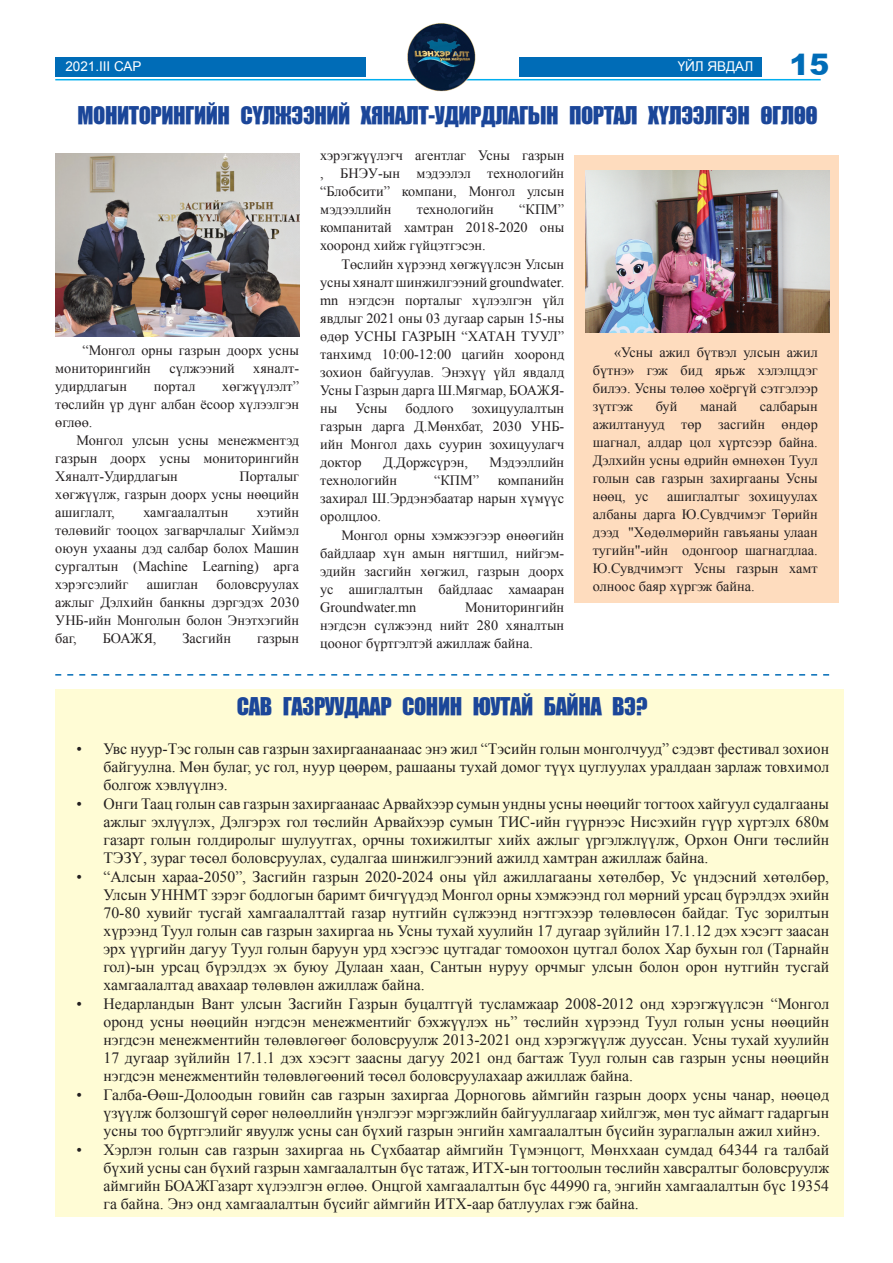
<style>
.page{position:relative;width:893px;height:1263px;background:#fff}
.page>*{position:absolute;margin:0;border:0;box-sizing:border-box;transform-origin:0 0}
.jijjg_garchig{font:22.5px "Mogul Impact";letter-spacing:-.02em;color:#1b4699}
.t1{font:15.75px/18px "Mogul Times New Roman";color:#231f20;text-align:justify}
.text{font:14.25px/18px "Mogul Times New Roman";color:#231f20;text-align:justify}
.t2{font:13.5px "Arial";color:#fff}
.s1{font-family:"Mogul Arial";font-weight:900;font-size:29.7px;color:#006cb7}
</style>
<div class="page">
<div style="left:55px;top:58px;width:310px;height:19px;background:#006cb7"></div>
<hr style="left:55px;top:79px;width:766px;height:1px;background:#00aeef">
<div style="left:520px;top:57px;width:242px;height:20px;background:#006cb7"></div>
<img style="left:406px;top:23px;width:73px;height:69px">
<div style="left:575px;top:155px;width:264px;height:447px;background:#fedcbe"></div>
<div style="left:55px;top:689px;width:789px;height:527px;background:#fffcd5"></div>
<img style="left:55px;top:154px;width:244px;height:182px">
<svg style="left:55px;top:674px;width:774px;height:2px"></svg>
<img style="left:585px;top:170px;width:244px;height:163px">
<p class="t2" style="left:66px;top:57px;width:112px">2019.XI САР №02</p>
<p class="t2" style="left:678px;top:57px;width:153px">ҮЙЛ ЯВДАЛ <span class="s1">15</span></p>
<p class="t2" style="left:80px;top:57px;width:63px">21 III САР</p>
<p class="jijjg_garchig" style="left:78px;top:103px;width:742px">МОНИТОРИНГИЙН СҮЛЖЭЭНИЙ ХЯНАЛТ-УДИРДЛАГЫН ПОРТАЛ ХҮЛЭЭЛГЭН ӨГЛӨӨ</p>
<p class="text" style="left:320px;top:146px;width:246px">хэрэгжүүлэгч агентлаг Усны газрын , БНЭУ-ын мэдээлэл технологийн “Блобсити” компани, Монгол улсын мэдээллийн</p>
<p class="text" style="left:320px;top:200px;width:246px;text-indent:199px">“КПМ” компанитай хамтран 2018-2020 оны хооронд хийж гүйцэтгэсэн.</p>
<p class="text" style="left:320px;top:255px;width:246px;text-indent:21px">Төслийн хүрээнд хөгжүүлсэн Улсын усны хяналт шинжилгээний groundwater. mn нэгдсэн порталыг хүлээлгэн үйл явдлыг 2021 оны 03 дугаар сарын 15-ны өдөр УСНЫ ГАЗРЫН “ХАТАН ТУУЛ” танхимд 10:00-12:00 цагийн хооронд зохион байгуулав. Энэхүү үйл явдалд Усны Газрын дарга Ш.Мягмар, БОАЖЯ&shy;ны</p>
<p class="text" style="left:417px;top:200px;width:79px">технологийн</p>
<p class="text" style="left:55px;top:341px;width:245px;text-indent:27px">“Монгол орны газрын доорх усны мониторингийн</p>
<p class="text" style="left:593px;top:343px;width:227px;text-indent:21px">«Усны ажил бүтвэл улсын ажил бүтнэ» гэж бид ярьж хэлэлцдэг билээ. Усны төлөө хоёргүй сэтгэлээр зүтгэж</p>
<p class="text" style="left:169px;top:359px;width:67px">сүлжээний</p>
<p class="text" style="left:253px;top:359px;width:47px">хяналт-</p>
<p class="text" style="left:55px;top:377px;width:245px;text-indent:167px">хөгжүүлэлт” төслийн үр дүнг албан ёсоор хүлээлгэн өглөө.</p>
<p class="text" style="left:55px;top:431px;width:245px;text-indent:21px">Монгол улсын усны менежментэд газрын доорх усны мониторингийн Хяналт-Удирдлагын</p>
<p class="text" style="left:55px;top:377px;width:73px">удирдлагын</p>
<p class="text" style="left:154px;top:377px;width:43px">портал</p>
<p class="text" style="left:593px;top:397px;width:227px;text-indent:167px">салбарын ажилтанууд төр засгийн өндөр шагнал, алдар цол хүртсээр байна.<br>Дэлхийн усны өдрийн өмнөхөн Туул голын сав газрын захиргааны Усны нөөц, ус</p>
<p class="text" style="left:656px;top:397px;width:23px">буй</p>
<p class="text" style="left:700px;top:397px;width:38px">манай</p>
<p class="text" style="left:356px;top:399px;width:33px">Усны</p>
<p class="text" style="left:406px;top:399px;width:50px">бодлого</p>
<p class="text" style="left:320px;top:399px;width:246px;text-indent:152px">зохицуулалтын газрын дарга Д.Мөнхбат, 2030 УНБ&shy;ийн Монгол дахь суурин зохицуулагч доктор</p>
<p class="text" style="left:383px;top:453px;width:87px">Д.Доржсүрэн,</p>
<p class="text" style="left:490px;top:453px;width:76px">Мэдээллийн</p>
<p class="text" style="left:320px;top:471px;width:79px">технологийн</p>
<p class="text" style="left:434px;top:471px;width:47px">“КПМ”</p>
<p class="text" style="left:55px;top:467px;width:245px;text-indent:184px">Порталыг хөгжүүлж, газрын доорх усны нөөцийн ашиглалт,</p>
<p class="text" style="left:320px;top:471px;width:246px;text-indent:178px">компанийн захирал Ш.Эрдэнэбаатар нарын хүмүүс оролцлоо.</p>
<p class="text" style="left:320px;top:526px;width:246px;text-indent:21px">Монгол орны хэмжээгээр өнөөгийн байдлаар хүн амын нягтшил, нийгэм&shy;эдийн засгийн хөгжил, газрын доорх ус ашиглалтын байдлаас хамааран Groundwater.mn</p>
<p class="text" style="left:593px;top:487px;width:227px;text-indent:74px">ашиглалтыг зохицуулах албаны дарга Ю.Сувдчимэг Төрийн дээд "Хөдөлмөрийн гавъяаны улаан тугийн"-ийн одонгоор шагнагдлаа.<br>Ю.Сувдчимэгт Усны газрын хамт олноос баяр хүргэж байна.</p>
<p class="text" style="left:55px;top:503px;width:245px;text-indent:202px">хэтийн төлөвийг тооцох загварчлалыг Хиймэл оюун ухааны дэд салбар болох Машин сургалтын (Machine Learning) арга хэрэгсэлийг</p>
<p class="text" style="left:143px;top:503px;width:87px">хамгаалалтын</p>
<p class="text" style="left:55px;top:575px;width:245px;text-indent:161px">боловсруулах ажлыг Дэлхийн банкны дэргэдэх 2030<br>УНБ-ийн Монголын болон Энэтхэгийн баг,</p>
<p class="text" style="left:147px;top:575px;width:53px">ашиглан</p>
<p class="text" style="left:320px;top:598px;width:246px;text-indent:145px">Мониторингийн нэгдсэн сүлжээнд нийт 280 хяналтын цооног бүртгэлтэй ажиллаж байна.</p>
<p class="text" style="left:103px;top:629px;width:55px">БОАЖЯ,</p>
<p class="text" style="left:182px;top:629px;width:50px">Засгийн</p>
<p class="text" style="left:257px;top:629px;width:44px">газрын</p>
<p class="jijjg_garchig" style="left:237px;top:693px;width:412px">САВ ГАЗРУУДААР СОНИН ЮУТАЙ БАЙНА ВЭ?</p>
<p class="t1" style="left:104px;top:740px;width:727px;text-indent:-27px">• Увс нуур-Тэс голын сав газрын захиргаанаанаас энэ жил “Тэсийн голын монголчууд” сэдэвт фестивал зохион байгуулна. Мөн булаг, ус гол, нуур цөөрөм, рашааны тухай домог түүх цуглуулах уралдаан зарлаж товхимол болгож хэвлүүлнэ.</p>
<p class="t1" style="left:104px;top:795px;width:727px;text-indent:-27px">• Онги Таац голын сав газрын захиргаанаас Арвайхээр сумын ундны усны нөөцийг тогтоох хайгуул судалгааны ажлыг эхлүүлэх, Дэлгэрэх гол төслийн Арвайхээр сумын ТИС-ийн гүүрнээс Нисэхийн гүүр хүртэлх 680м газарт голын голдиролыг шулуутгах, орчны тохижилтыг хийх ажлыг үргэлжлүүлж, Орхон Онги төслийн ТЭЗҮ, зураг төсөл боловсруулах, судалгаа шинжилгээний ажилд хамтран ажиллаж байна.</p>
<p class="t1" style="left:104px;top:867px;width:727px;text-indent:-27px">• “Алсын хараа-2050”, Засгийн газрын 2020-2024 оны үйл ажиллагааны хөтөлбөр, Ус үндэсний хөтөлбөр, Улсын УННМТ зэрэг бодлогын баримт бичгүүдэд Монгол орны хэмжээнд гол мөрний урсац бүрэлдэх эхийн 70-80 хувийг тусгай хамгаалалттай газар нутгийн сүлжээнд нэгтгэхээр төлөвлөсөн байдаг. Тус зорилтын хүрээнд Туул голын сав газрын захиргаа нь Усны тухай хуулийн 17 дугаар зүйлийн 17.1.12 дэх хэсэгт заасан эрх үүргийн дагуу Туул голын баруун урд хэсгээс цутгадаг томоохон цутгал болох Хар бухын гол (Тарнайн гол)-ын урсац бүрэлдэх эх буюу Дулаан хаан, Сантын нуруу орчмыг улсын болон орон нутгийн тусгай хамгаалалтад авахаар төлөвлөн ажиллаж байна.</p>
<p class="t1" style="left:104px;top:994px;width:727px;text-indent:-27px">• Недарландын Вант улсын Засгийн Газрын буцалтгүй тусламжаар 2008-2012 онд хэрэгжүүлсэн “Монгол оронд усны нөөцийн нэгдсэн менежментийг бэхжүүлэх нь” төслийн хүрээнд Туул голын усны нөөцийн нэгдсэн менежментийн төлөвлөгөөг боловсруулж 2013-2021 онд хэрэгжүүлж дууссан. Усны тухай хуулийн 17 дугаар зүйлийн 17.1.1 дэх хэсэгт заасны дагуу 2021 онд багтаж Туул голын сав газрын усны нөөцийн нэгдсэн менежментийн төлөвлөгөөний төсөл боловсруулахаар ажиллаж байна.</p>
<p class="t1" style="left:104px;top:1085px;width:727px;text-indent:-27px">• Галба-Өөш-Долоодын говийн сав газрын захиргаа Дорноговь аймгийн газрын доорх усны чанар, нөөцөд үзүүлж болзошгүй сөрөг нөлөөллийн үнэлгээг мэргэжлийн байгууллагаар хийлгэж, мөн тус аймагт гадаргын усны тоо бүртгэлийг явуулж усны сан бүхий газрын энгийн хамгаалалтын бүсийн зураглалын ажил хийнэ.</p>
<p class="t1" style="left:104px;top:1140px;width:727px;text-indent:-27px">• Хэрлэн голын сав газрын захиргаа нь Сүхбаатар аймгийн Түмэнцогт, Мөнххаан сумдад 64344 га талбай бүхий усны сан бүхий газрын хамгаалалтын бүс татаж, ИТХ-ын тогтоолын төслийн хавсралтыг боловсруулж аймгийн БОАЖГазарт хүлээлгэн өглөө. Онцгой хамгаалалтын бүс 44990 га, энгийн хамгаалалтын бүс 19354 га байна. Энэ онд хамгаалалтын бүсийг аймгийн ИТХ-аар батлуулах гэж байна.</p>
</div>
